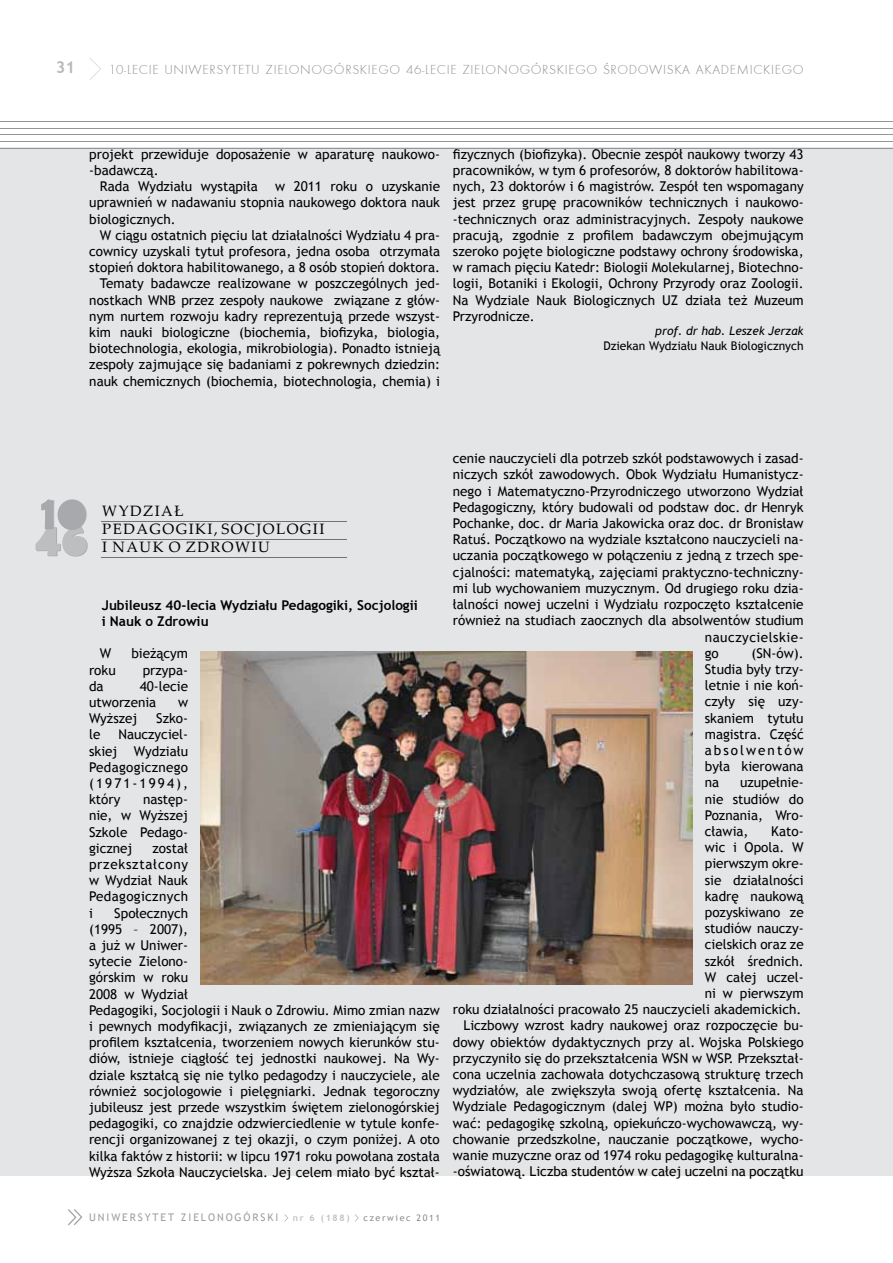
<style>
.page{position:relative;width:893px;height:1263px;background:#fff}
.page>*{position:absolute;margin:0;border:0;box-sizing:border-box;transform-origin:0 0}
.t1{font:700 16.5px "Trebuchet MS";color:#b8babc}
.t2{font:15px/18px "Palatino Linotype";letter-spacing:.1em;color:#000}
.t3{font:13.5px/16.2px "Trebuchet MS";color:#000;text-align:justify}
.t4{font:13.5px "Futura TEE Ligh";letter-spacing:.05em;color:#8a8c8e}
.t5{font:700 13.5px/16.2px "Trebuchet MS";color:#000}
.t6{font:13.5px "Trebuchet MS";letter-spacing:.035em;color:#000}
.t7{font:12px "Trebuchet MS";color:#000}
.t8{font:italic 12px "Trebuchet MS";color:#000}
.t9{font:10.5px "Trebuchet MS";letter-spacing:.18em;color:#9da0a2}
.t10{font:9px "Trebuchet MS";letter-spacing:.18em;color:#8a8c8e}
.t11{font:700 9px "Trebuchet MS";color:#c0c2c4}
</style>
<div class="page">
<svg style="left:90px;top:58px;width:11px;height:22px"></svg>
<svg style="left:68px;top:1209px;width:14px;height:16px"></svg>
<svg style="left:355px;top:1214px;width:4px;height:8px"></svg>
<div style="left:0;top:148px;width:893px;height:1028px;background:#e4e5e6"></div>
<hr style="left:102px;top:539px;width:245px;height:1px;background:#717275">
<hr style="left:102px;top:557px;width:245px;height:1px;background:#717275">
<hr style="left:102px;top:521px;width:245px;height:1px;background:#717275">
<svg style="left:35px;top:499px;width:53px;height:57px"></svg>
<img style="left:201px;top:651px;width:491px;height:334px">
<hr style="left:0;top:121px;width:893px;height:1px;background:#939598">
<hr style="left:0;top:128px;width:893px;height:1px;background:#939598">
<hr style="left:0;top:135px;width:893px;height:1px;background:#939598">
<hr style="left:0;top:141px;width:893px;height:1px;background:#939598">
<hr style="left:0;top:148px;width:893px;height:1px;background:#939598">
<p class="t1" style="left:56px;top:57px;width:21px">31</p>
<p class="t4" style="left:109px;top:61px;width:696px">10-LECIE UNIWERSYTETU ZIELONOGÓRSKIEGO 46-LECIE ZIELONOGÓRSKIEGO ŒRODOWISKA AKADEMICKIEGO</p>
<p class="t3" style="left:89px;top:146px;width:352px">projekt przewiduje doposażenie w aparaturę naukowo-</p>
<p class="t3" style="left:89px;top:162px;width:71px">-badawczą.</p>
<p class="t3" style="left:100px;top:178px;width:159px">Rada Wydziału wystąpiła</p>
<p class="t3" style="left:89px;top:178px;width:352px;text-indent:186px">w 2011 roku o uzyskanie uprawnień w nadawaniu stopnia naukowego doktora nauk biologicznych.</p>
<p class="t3" style="left:89px;top:227px;width:352px;text-align:right">W ciągu ostatnich pięciu lat działalności Wydziału 4 pra&shy;cownicy uzyskali tytuł profesora, jedna osoba otrzymała stopień doktora habilitowanego, a 8 osób stopień doktora.<br>Tematy badawcze realizowane w poszczególnych jed&shy;nostkach WNB przez zespoły naukowe związane z głów&shy;nym nurtem rozwoju kadry reprezentują przede wszyst&shy;kim nauki biologiczne (biochemia, biofizyka, biologia, biotechnologia, ekologia, mikrobiologia). Ponadto istnieją zespoły zajmujące się badaniami z pokrewnych dziedzin: nauk chemicznych (biochemia, biotechnologia, chemia) i</p>
<p class="t3" style="left:453px;top:146px;width:352px">fizycznych (biofizyka). Obecnie zespół naukowy tworzy 43 pracowników, w tym 6 profesorów, 8 doktorów habilitowa&shy;nych, 23 doktorów i 6 magistrów. Zespół ten wspomagany jest przez grupę pracowników technicznych i naukowo--technicznych oraz administracyjnych. Zespoły naukowe pracują, zgodnie z profilem badawczym obejmującym szeroko pojęte biologiczne podstawy ochrony środowiska, w ramach pięciu Katedr: Biologii Molekularnej, Biotechno&shy;logii, Botaniki i Ekologii, Ochrony Przyrody oraz Zoologii.<br>Na Wydziale Nauk Biologicznych UZ działa też Muzeum Przyrodnicze.</p>
<p class="t8" style="left:655px;top:324px;width:150px">prof. dr hab. Leszek Jerzak</p>
<p class="t7" style="left:603px;top:338px;width:202px">Dziekan Wydziału Nauk Biologicznych</p>
<p class="t2" style="left:102px;top:502px;width:224px">WYDZIAŁ<br>PEDAGOGIKI, SOCJOLOGII<br>I NAUK O ZDROWIU</p>
<p class="t5" style="left:102px;top:597px;width:317px">Jubileusz 40-lecia Wydziału Pedagogiki, Socjologii i Nauk o Zdrowiu</p>
<p class="t3" style="left:100px;top:646px;width:13px">W</p>
<p class="t3" style="left:131px;top:646px;width:58px">bieżącym</p>
<p class="t3" style="left:89px;top:662px;width:28px">roku</p>
<p class="t3" style="left:143px;top:662px;width:47px">przypa-</p>
<p class="t3" style="left:89px;top:678px;width:16px">da</p>
<p class="t3" style="left:89px;top:678px;width:101px;text-indent:51px">40-lecie utworzenia</p>
<p class="t3" style="left:178px;top:694px;width:12px">w</p>
<p class="t3" style="left:89px;top:710px;width:50px">Wyższej</p>
<p class="t3" style="left:156px;top:710px;width:33px">Szko-</p>
<p class="t3" style="left:89px;top:727px;width:13px">le</p>
<p class="t3" style="left:89px;top:727px;width:101px;text-indent:29px">Nauczyciel&shy;skiej Wydziału Pedagogicznego (1971-1994), który</p>
<p class="t3" style="left:89px;top:791px;width:101px;text-indent:54px">następ&shy;nie, w Wyższej Szkole Pedago&shy;gicznej</p>
<p class="t3" style="left:89px;top:840px;width:101px;text-indent:64px">został przekształcony w Wydział Nauk Pedagogicznych i</p>
<p class="t3" style="left:89px;top:905px;width:352px;text-align:left;text-indent:25px">Społecznych<br>(1995 – 2007),<br>a już w Uniwer-<br>sytecie Zielono-<br>górskim w roku<br>2008 w Wydział<br>Pedagogiki, Socjologii i Nauk o Zdrowiu. Mimo zmian nazw i pewnych modyfikacji, związanych ze zmieniającym się profilem kształcenia, tworzeniem nowych kierunków stu&shy;diów, istnieje ciągłość tej jednostki naukowej. Na Wy&shy;dziale kształcą się nie tylko pedagodzy i nauczyciele, ale również socjologowie i pielęgniarki. Jednak tegoroczny jubileusz jest przede wszystkim świętem zielonogórskiej pedagogiki, co znajdzie odzwierciedlenie w tytule konfe&shy;rencji organizowanej z tej okazji, o czym poniżej. A oto kilka faktów z historii: w lipcu 1971 roku powołana została Wyższa Szkoła Nauczycielska. Jej celem miało być kształ-</p>
<p class="t9" style="left:89px;top:1211px;width:191px">UNIWERSYTET ZIELONOGÓRSKI</p>
<p class="t11" style="left:293px;top:1212px;width:58px">nr 6 (188)</p>
<p class="t10" style="left:364px;top:1212px;width:78px">czerwiec 2011</p>
<p class="t3" style="left:453px;top:451px;width:352px">cenie nauczycieli dla potrzeb szkół podstawowych i zasad-</p>
<p class="t3" style="left:453px;top:467px;width:352px">niczych szkół zawodowych. Obok Wydziału Humanistycz-</p>
<p class="t3" style="left:453px;top:483px;width:352px">nego i Matematyczno-Przyrodniczego utworzono Wydział</p>
<p class="t3" style="left:453px;top:499px;width:352px">Pedagogiczny, który budowali od podstaw doc. dr Henryk</p>
<p class="t3" style="left:453px;top:515px;width:352px">Pochanke, doc. dr Maria Jakowicka oraz doc. dr Bronisław</p>
<p class="t3" style="left:453px;top:532px;width:352px">Ratuś. Początkowo na wydziale kształcono nauczycieli na-</p>
<p class="t3" style="left:453px;top:548px;width:352px">uczania początkowego w połączeniu z jedną z trzech spe-</p>
<p class="t3" style="left:453px;top:564px;width:352px">cjalności: matematyką, zajęciami praktyczno-techniczny-</p>
<p class="t3" style="left:453px;top:580px;width:352px">mi lub wychowaniem muzycznym. Od drugiego roku dzia-</p>
<p class="t3" style="left:453px;top:596px;width:352px">łalności nowej uczelni i Wydziału rozpoczęto kształcenie</p>
<p class="t3" style="left:453px;top:613px;width:352px">również na studiach zaocznych dla absolwentów studium</p>
<p class="t6" style="left:705px;top:629px;width:100px">nauczycielskie-</p>
<p class="t3" style="left:705px;top:645px;width:16px">go</p>
<p class="t3" style="left:705px;top:645px;width:100px;text-indent:47px">(SN-ów).<br>Studia były trzy&shy;letnie i nie koń&shy;czyły się uzy&shy;skaniem tytułu magistra. Część absolwentów była kierowana na</p>
<p class="t3" style="left:705px;top:775px;width:100px;text-indent:35px">uzupełnie&shy;nie studiów do Poznania, Wro&shy;cławia,</p>
<p class="t3" style="left:453px;top:823px;width:352px;text-align:right">Kato-<br>wic i Opola. W<br>pierwszym okre-<br>sie działalności<br>kadrę naukową<br>pozyskiwano ze<br>studiów nauczy-<br>cielskich oraz ze<br>szkół średnich.<br>W całej uczel-<br>ni w pierwszym<br>roku działalności pracowało 25 nauczycieli akademickich.<br>Liczbowy wzrost kadry naukowej oraz rozpoczęcie bu&shy;dowy obiektów dydaktycznych przy al. Wojska Polskiego przyczyniło się do przekształcenia WSN w WSP. Przekształ&shy;cona uczelnia zachowała dotychczasową strukturę trzech wydziałów, ale zwiększyła swoją ofertę kształcenia. Na Wydziale Pedagogicznym (dalej WP) można było studio&shy;wać: pedagogikę szkolną, opiekuńczo-wychowawczą, wy&shy;chowanie przedszkolne, nauczanie początkowe, wycho&shy;wanie muzyczne oraz od 1974 roku pedagogikę kulturalna--oświatową. Liczba studentów w całej uczelni na początku</p>
</div>
